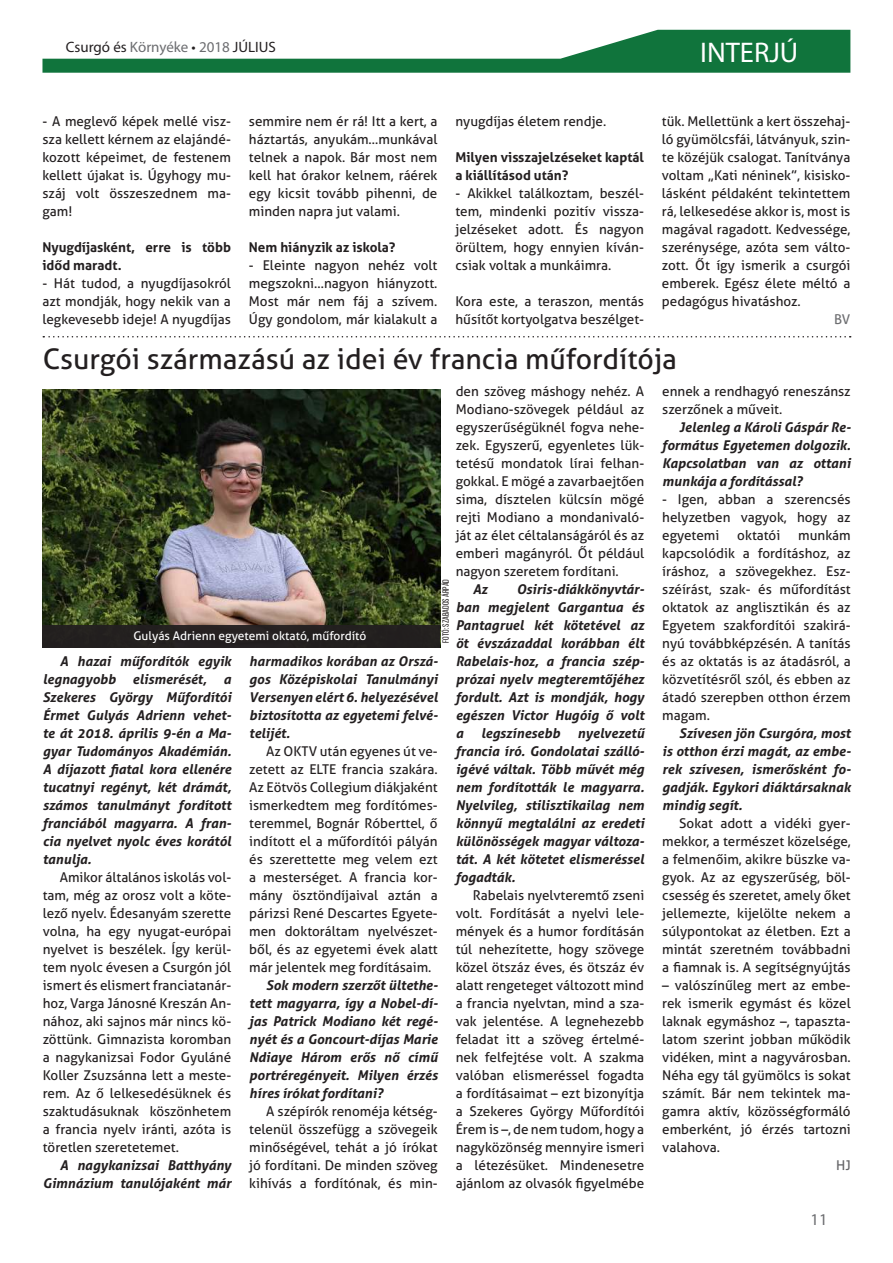
<style>
.page{position:relative;width:893px;height:1263px;background:#fff}
.page>*{position:absolute;margin:0;border:0;box-sizing:border-box;transform-origin:0 0}
.t1{font:28.5px "Aller";color:#231f20}
.t2{font:28.5px "Myriad Pro";color:#fff}
.t3{font:16.5px "Myriad Pro";color:#6c6d70}
.t4{font:15px "Myriad Pro";color:#231f20}
.t5{font:13.5px/18px "Aller";color:#231f20;text-align:justify}
.t6{font:italic 700 13.5px/18px "Aller";color:#231f20;text-align:justify}
.t7{font:700 13.5px/18px "Aller";color:#231f20}
.t8{font:13.5px "Aller";color:#6c6d70}
.t9{font:13.5px "Aller";color:#636366}
.t10{font:12px "Aller";color:#fff}
.t11{font:9px "Bebas Neue";color:#231f20}
.s1{color:#6c6d70}
</style>
<div class="page">
<svg style="left:42px;top:30px;width:808px;height:43px"></svg>
<img style="left:43px;top:389px;width:397px;height:236px">
<div style="left:43px;top:625px;width:397px;height:23px;background:#231f20"></div>
<svg style="left:43px;top:336px;width:808px;height:1px"></svg>
<p class="t4" style="left:66px;top:38px;width:212px">Csurgó és <span class="s1">Környéke</span> • <span class="s1">2018</span> JÚLIUS</p>
<h1 class="t2" style="left:700px;top:35px;width:100px">INTERJÚ</h1>
<p class="t5" style="left:42px;top:112px;width:190px">- A meglevő képek mellé vis - sza kellett kérnem az elajándé&shy;kozott képeimet, de festenem kellett újakat is. Úgyhogy mu&shy;száj volt összeszednem ma&shy;gam!</p>
<p class="t7" style="left:42px;top:238px;width:190px">Nyugdíjasként, erre is több időd maradt.</p>
<p class="t5" style="left:42px;top:274px;width:190px">- Hát tudod, a nyugdíjasokról azt mondják, hogy nekik van a legkevesebb ideje! A nyugdíjas</p>
<p class="t5" style="left:249px;top:112px;width:190px">semmire nem ér rá! Itt a kert, a háztartás, anyukám…munkával telnek a napok. Bár most nem kell hat órakor kelnem, ráérek egy kicsit tovább pihenni, de minden napra jut valami.</p>
<p class="t7" style="left:249px;top:238px;width:148px">Nem hiányzik az iskola?</p>
<p class="t5" style="left:249px;top:256px;width:190px">- Eleinte nagyon nehéz volt megszokni…nagyon hiányzott.<br>Most már nem fáj a szívem.<br>Úgy gondolom, már kialakult a</p>
<p class="t5" style="left:455px;top:112px;width:152px">nyugdíjas életem rendje.</p>
<p class="t7" style="left:455px;top:148px;width:190px">Milyen visszajelzéseket kaptál a kiállításod után?</p>
<p class="t5" style="left:455px;top:184px;width:190px">- Akikkel találkoztam, beszél&shy;tem, mindenki pozitív vissza&shy;jelzéseket adott. És nagyon örültem, hogy ennyien kíván&shy;csiak voltak a munkáimra.</p>
<p class="t5" style="left:455px;top:292px;width:190px">Kora este, a teraszon, mentás hűsítőt kortyolgatva beszélget-</p>
<p class="t5" style="left:662px;top:112px;width:190px">tük. Mellettünk a kert összehaj&shy;ló gyümölcsfái, látványuk, szin&shy;te közéjük csalogat. Tanítványa voltam „Kati néninek”, kisisko&shy;lásként példaként tekintettem rá, lelkesedése akkor is, most is magával ragadott. Kedvessége, szerénysége, azóta sem válto&shy;zott. Őt így ismerik a csurgói emberek. Egész élete méltó a pedagógus hivatáshoz.</p>
<p class="t8" style="left:834px;top:311px;width:18px">BV</p>
<h1 class="t1" style="left:43px;top:342px;width:636px">Csurgói származású az idei év francia műfordítója</h1>
<p class="t5" style="left:456px;top:382px;width:190px">den szöveg máshogy nehéz. A Modiano-szövegek például az egyszerűségüknél fogva nehe&shy;zek. Egyszerű, egyenletes lük&shy;tetésű mondatok lírai felhan&shy;gokkal. E mögé a zavarbaejtően sima, dísztelen külcsín mögé rejti Modiano a mondanivaló&shy;ját az élet céltalanságáról és az emberi magányról. Őt például nagyon szeretem fordítani.</p>
<p class="t6" style="left:473px;top:580px;width:16px">Az</p>
<p class="t11" style="left:441px;top:643px;width:65px;rotate:-90deg">FoTÓ: SZABADOS ÁRPÁD</p>
<p class="t6" style="left:456px;top:580px;width:190px;text-indent:61px">Osiris-diákkönyvtár&shy;ban megjelent Gargantua és Pantagruel két kötetével az öt évszázaddal korábban élt Rabelais-hoz, a francia szép&shy;prózai nyelv megteremtőjéhez fordult. Azt is mondják, hogy egészen Victor Hugóig ő volt a</p>
<p class="t10" style="left:133px;top:628px;width:235px">Gulyás Adrienn egyetemi oktató, műfordító</p>
<p class="t6" style="left:43px;top:652px;width:190px;text-indent:17px">A hazai műfordítók egyik legnagyobb elismerését, a Szekeres György Műfordítói Érmet Gulyás Adrienn vehet&shy;te át 2018. április 9-én a Ma&shy;gyar Tudományos Akadémián.<br>A díjazott fiatal kora ellenére tucatnyi regényt, két drámát, számos tanulmányt fordított franciából magyarra. A fran&shy;cia nyelvet nyolc éves korától tanulja.</p>
<p class="t5" style="left:43px;top:868px;width:190px;text-indent:17px">Amikor általános iskolás vol&shy;tam, még az orosz volt a köte&shy;lező nyelv. Édesanyám szerette volna, ha egy nyugat-európai nyelvet is beszélek. Így kerül&shy;tem nyolc évesen a Csurgón jól ismert és elismert franciatanár&shy;hoz, Varga Jánosné Kreszán An&shy;nához, aki sajnos már nincs kö&shy;zöttünk. Gimnazista koromban a nagykanizsai Fodor Gyuláné Koller Zsuzsánna lett a meste&shy;rem. Az ő lelkesedésüknek és szaktudásuknak köszönhetem a francia nyelv iránti, azóta is töretlen szeretetemet.</p>
<p class="t6" style="left:43px;top:1156px;width:190px;text-align:right">A nagykanizsai Batthyány<br>Gimnázium tanulójaként már</p>
<p class="t6" style="left:249px;top:652px;width:190px">harmadikos korában az Orszá&shy;gos Középiskolai Tanulmányi Versenyen elért 6. helyezésével biztosította az egyetemi felvé&shy;telijét.</p>
<p class="t5" style="left:249px;top:742px;width:190px;text-indent:17px">Az OKTV után egyenes út ve&shy;zetett az ELTE francia szakára.<br>Az Eötvös Collegium diákjaként ismerkedtem meg fordítómes&shy;teremmel, Bognár Róberttel, ő indított el a műfordítói pályán és szerettette meg velem ezt a mesterséget. A francia kor&shy;mány ösztöndíjaival aztán a párizsi René Descartes Egyete&shy;men doktoráltam nyelvészet&shy;ből, és az egyetemi évek alatt már jelentek meg fordításaim.</p>
<p class="t6" style="left:249px;top:976px;width:190px;text-indent:17px">Sok modern szerzőt ültethe&shy;tett magyarra, így a Nobel-dí&shy;jas Patrick Modiano két regé&shy;nyét és a Goncourt-díjas Marie Ndiaye Három erős nő című portréregényeit. Milyen érzés híres írókat fordítani?</p>
<p class="t5" style="left:249px;top:1102px;width:190px;text-indent:17px">A szépírók renoméja kétség&shy;telenül összefügg a szövegeik minőségével, tehát a jó írókat jó fordítani. De minden szöveg kihívás a fordítónak, és min-</p>
<p class="t6" style="left:456px;top:724px;width:190px;text-indent:122px">nyelvezetű francia író. Gondolatai szálló&shy;igévé váltak. Több művét még nem fordították le magyarra.<br>Nyelvileg, stilisztikailag nem könnyű megtalálni az eredeti különösségek magyar változa&shy;tát. A két kötetet elismeréssel fogadták.</p>
<p class="t5" style="left:456px;top:886px;width:190px;text-indent:17px">Rabelais nyelvteremtő zseni volt. Fordítását a nyelvi lele&shy;mények és a humor fordításán túl nehezítette, hogy szövege közel ötszáz éves, és ötszáz év alatt rengeteget változott mind a francia nyelvtan, mind a sza&shy;vak jelentése. A legnehezebb feladat itt a szöveg értelmé&shy;nek felfejtése volt. A szakma valóban elismeréssel fogadta a fordításaimat – ezt bizonyítja a Szekeres György Műfordítói Érem is –, de nem tudom, hogy a nagyközönség mennyire ismeri a létezésüket. Mindenesetre ajánlom az olvasók figyelmébe</p>
<p class="t6" style="left:481px;top:724px;width:80px">legszínesebb</p>
<p class="t5" style="left:662px;top:382px;width:190px">ennek a rendhagyó reneszánsz szerzőnek a műveit.</p>
<p class="t6" style="left:662px;top:418px;width:190px;text-indent:17px">Jelenleg a Károli Gáspár Re&shy;formátus Egyetemen dolgozik.<br>Kapcsolatban van az ottani munkája a fordítással?</p>
<p class="t5" style="left:662px;top:490px;width:190px">- Igen, abban a szerencsés helyzetben vagyok, hogy az egyetemi</p>
<p class="t5" style="left:662px;top:526px;width:190px;text-indent:136px">munkám kapcsolódik a fordításhoz, az íráshoz, a szövegekhez. Es - széírást, szak- és műfordítást oktatok az anglisztikán és az Egyetem szakfordítói szakirá&shy;nyú továbbképzésén. A tanítás és az oktatás is az átadásról, a közvetítésről szól, és ebben az átadó szerepben otthon érzem magam.</p>
<p class="t6" style="left:662px;top:724px;width:190px;text-indent:17px">Szívesen jön Csurgóra, most is otthon érzi magát, az embe&shy;rek szívesen, ismerősként fo&shy;gadják. Egykori diáktársaknak mindig segít.</p>
<p class="t5" style="left:662px;top:814px;width:190px;text-indent:17px">Sokat adott a vidéki gyer&shy;mekkor, a természet közelsége, a felmenőim, akikre büszke va&shy;gyok. Az az egyszerűség, böl&shy;csesség és szeretet, amely őket jellemezte, kijelölte nekem a súlypontokat az életben. Ezt a mintát szeretném továbbadni a fiamnak is. A segítségnyújtás</p>
<p class="t5" style="left:662px;top:976px;width:190px">– valószínűleg mert az embe&shy;rek ismerik egymást és közel laknak egymáshoz –, tapaszta&shy;latom szerint jobban működik vidéken, mint a nagyvárosban.<br>Néha egy tál gyümölcs is sokat számít. Bár nem tekintek ma&shy;gamra aktív, közösségformáló emberként, jó érzés tartozni valahova.</p>
<p class="t9" style="left:836px;top:1157px;width:16px">HJ</p>
<p class="t5" style="left:737px;top:526px;width:45px">oktatói</p>
<p class="t3" style="left:811px;top:1209px;width:18px">11</p>
</div>
